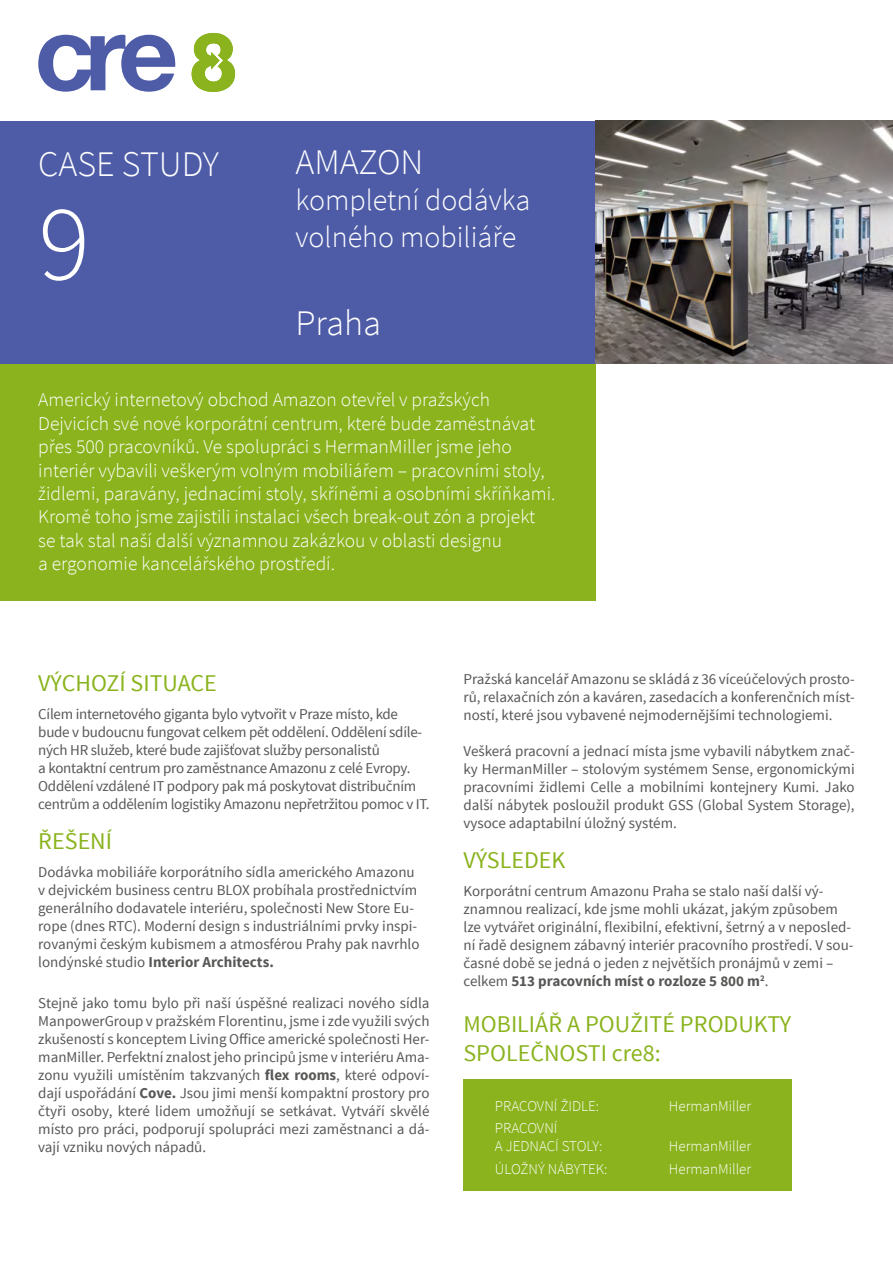
<style>
.page{position:relative;width:893px;height:1263px;background:#fff}
.page>*{position:absolute;margin:0;border:0;box-sizing:border-box;transform-origin:0 0}
.t1{font:300 108px "Source Sans Pro";color:#fff}
.t2{font:300 36px "Source Sans Pro";color:#fff}
.t3{font:300 30px/37.5px "Source Sans Pro";color:#fff}
.t4{font:24px/28.8px "Source Sans Pro";color:#8ab31d}
.t5{font:300 19.5px/23.4px "Source Sans Pro";color:#fff}
.t6{font:15px/18px "Source Sans Pro";color:#575756}
.t7{font:300 15px/18px "Source Sans Pro";color:#fff}
.s1{font-weight:700}
</style>
<div class="page">
<div style="left:0;top:363px;width:595px;height:238px;background:#8ab31d"></div>
<svg style="left:38px;top:35px;width:137px;height:57px"></svg>
<svg style="left:192px;top:33px;width:43px;height:59px"></svg>
<div style="left:0;top:121px;width:595px;height:242px;background:#4e5ca7"></div>
<img style="left:595px;top:121px;width:298px;height:242px">
<div style="left:463px;top:1079px;width:329px;height:112px;background:#8ab31d"></div>
<h2 class="t2" style="left:38px;top:142px;width:182px">CASE STUDY</h2>
<h1 class="t1" style="left:38px;top:178px;width:53px">9</h1>
<h2 class="t2" style="left:296px;top:140px;width:129px">AMAZON</h2>
<h3 class="t3" style="left:296px;top:181px;width:236px">kompletní dodávka volného mobiliáře</h3>
<h2 class="t2" style="left:296px;top:301px;width:87px">Praha</h2>
<p class="t5" style="left:38px;top:388px;width:519px">Americký internetový obchod Amazon otevřel v pražských Dejvicích své nové korporátní centrum, které bude zaměstnávat přes 500 pracovníků. Ve spolupráci s HermanMiller jsme jeho interiér vybavili veškerým volným mobiliářem – pracovními stoly, židlemi, paravány, jednacími stoly, skříněmi a osobními skříňkami.<br>Kromě toho jsme zajistili instalaci všech break-out zón a projekt se tak stal naší další významnou zakázkou v oblasti designu<br>a ergonomie kancelářského prostředí.</p>
<h3 class="t4" style="left:38px;top:669px;width:180px">VÝCHOZÍ SITUACE</h3>
<p class="t6" style="left:38px;top:706px;width:393px">Cílem internetového giganta bylo vytvořit v Praze místo, kde bude v budoucnu fungovat celkem pět oddělení. Oddělení sdíle&shy;ných HR služeb, které bude zajišťovat služby personalistů<br>a kontaktní centrum pro zaměstnance Amazonu z celé Evropy.<br>Oddělení vzdálené IT podpory pak má poskytovat distribučním centrům a oddělením logistiky Amazonu nepřetržitou pomoc v IT.</p>
<h3 class="t4" style="left:38px;top:827px;width:75px">ŘEŠENÍ</h3>
<p class="t6" style="left:38px;top:864px;width:383px">Dodávka mobiliáře korporátního sídla amerického Amazonu v dejvickém business centru BLOX probíhala prostřednictvím generálního dodavatele interiéru, společnosti New Store Eu&shy;rope (dnes RTC). Moderní design s industriálními prvky inspi&shy;rovanými českým kubismem a atmosférou Prahy pak navrhlo londýnské studio <span class="s1">Interior Architects.</span></p>
<p class="t6" style="left:38px;top:994px;width:393px;text-align:justify">Stejně jako tomu bylo při naší úspěšné realizaci nového sídla ManpowerGroup v pražském Florentinu, jsme i zde využili svých zkušeností s konceptem Living Office americké společnosti Her&shy;manMiller. Perfektní znalost jeho principů jsme v interiéru Ama&shy;zonu využili umístěním takzvaných <span class="s1">flex rooms</span>, které odpoví&shy;dají uspořádání <span class="s1">Cove.</span> Jsou jimi menší kompaktní prostory pro čtyři osoby, které lidem umožňují se setkávat. Vytváří skvělé místo pro práci, podporují spolupráci mezi zaměstnanci a dá&shy;vají vzniku nových nápadů.</p>
<p class="t6" style="left:463px;top:670px;width:393px;text-align:justify">Pražská kancelář Amazonu se skládá z 36 víceúčelových prosto&shy;rů, relaxačních zón a kaváren, zasedacích a konferenčních míst&shy;ností, které jsou vybavené nejmodernějšími technologiemi.</p>
<p class="t6" style="left:463px;top:742px;width:393px;text-align:justify">Veškerá pracovní a jednací místa jsme vybavili nábytkem znač&shy;ky HermanMiller ‒ stolovým systémem Sense, ergonomickými pracovními židlemi Celle a mobilními kontejnery Kumi. Jako další nábytek posloužil produkt GSS (Global System Storage), vysoce adaptabilní úložný systém.</p>
<h3 class="t4" style="left:463px;top:845px;width:103px">VÝSLEDEK</h3>
<p class="t6" style="left:463px;top:882px;width:391px">Korporátní centrum Amazonu Praha se stalo naší další vý&shy;znamnou realizací, kde jsme mohli ukázat, jakým způsobem lze vytvářet originální, flexibilní, efektivní, šetrný a v neposled&shy;ní řadě designem zábavný interiér pracovního prostředí. V sou&shy;časné době se jedná o jeden z největších pronájmů v zemi – celkem <span class="s1">513 pracovních míst o rozloze 5 800 m</span><sup>2</sup>.</p>
<h3 class="t4" style="left:463px;top:1010px;width:329px">MOBILIÁŘ A POUŽITÉ PRODUKTY<br>SPOLEČNOSTI cre8:</h3>
<p class="t7" style="left:495px;top:1097px;width:106px">PRACOVNÍ ŽIDLE:</p>
<p class="t7" style="left:669px;top:1097px;width:84px">HermanMiller</p>
<p class="t7" style="left:495px;top:1119px;width:109px">PRACOVNÍ<br>A JEDNACÍ STOLY:</p>
<p class="t7" style="left:669px;top:1137px;width:84px">HermanMiller</p>
<p class="t7" style="left:495px;top:1160px;width:114px">ÚLOŽNÝ NÁBYTEK:</p>
<p class="t7" style="left:669px;top:1160px;width:84px">HermanMiller</p>
</div>
